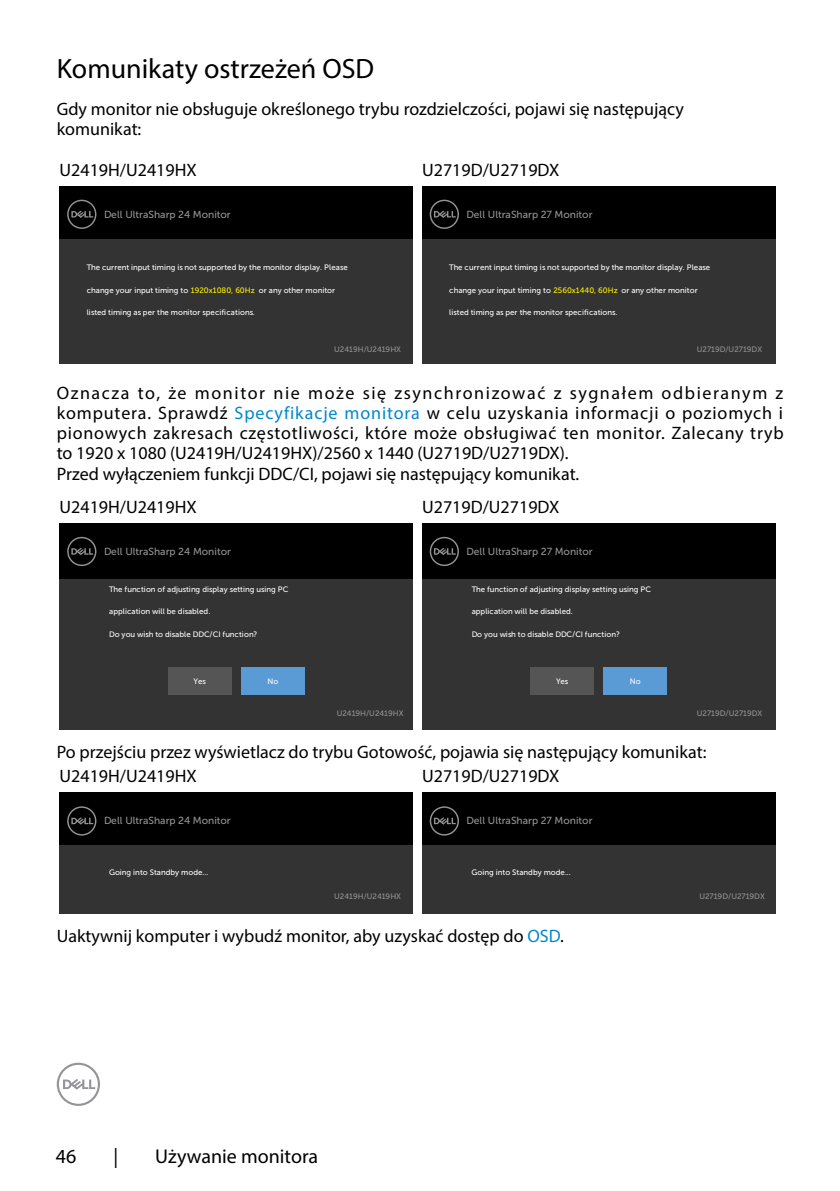
<style>
.page{position:relative;width:840px;height:1191px;background:#fff}
.page>*{position:absolute;margin:0;border:0;box-sizing:border-box;transform-origin:0 0}
.Head3{font:28px "Myriad Pro";color:#000}
.t1{font:20px "Myriad Pro";color:#000}
.Paragraph{font:18px/20px "Myriad Pro";color:#000}
.t2{font:10.2px "Museo Sans For Dell 500";color:#939393}
.t3{font:7.8px "Museo Sans For Dell 500";letter-spacing:.005em;color:#fff}
.t4{font:7.8px "Museo Sans For Dell 500";color:#939393}
.s1{color:#fff200}
.s2{color:#0087cb}
</style>
<div class="page">
<svg style="left:57px;top:1062px;width:43px;height:44px"></svg>
<div style="left:60px;top:186px;width:352px;height:55px;background:#000"></div>
<svg style="left:67px;top:200px;width:29px;height:29px"></svg>
<div style="left:60px;top:239px;width:352px;height:125px;background:#333"></div>
<div style="left:422px;top:186px;width:352px;height:55px;background:#000"></div>
<svg style="left:429px;top:200px;width:29px;height:29px"></svg>
<div style="left:422px;top:239px;width:352px;height:125px;background:#333"></div>
<div style="left:60px;top:578px;width:352px;height:152px;background:#333"></div>
<div style="left:60px;top:523px;width:352px;height:55px;background:#000"></div>
<svg style="left:67px;top:537px;width:29px;height:29px"></svg>
<div style="left:241px;top:667px;width:63px;height:28px;background:#5b9bd5"></div>
<div style="left:168px;top:667px;width:63px;height:28px;background:#555"></div>
<div style="left:422px;top:578px;width:352px;height:152px;background:#333"></div>
<div style="left:422px;top:523px;width:352px;height:55px;background:#000"></div>
<svg style="left:429px;top:537px;width:29px;height:29px"></svg>
<div style="left:603px;top:667px;width:63px;height:28px;background:#5b9bd5"></div>
<div style="left:530px;top:667px;width:63px;height:28px;background:#555"></div>
<div style="left:60px;top:792px;width:352px;height:56px;background:#000"></div>
<svg style="left:67px;top:806px;width:29px;height:29px"></svg>
<div style="left:60px;top:845px;width:352px;height:68px;background:#333"></div>
<div style="left:422px;top:792px;width:352px;height:56px;background:#000"></div>
<svg style="left:429px;top:806px;width:29px;height:29px"></svg>
<div style="left:422px;top:845px;width:352px;height:68px;background:#333"></div>
<p class="Head3" style="left:57px;top:51px;width:319px">Komunikaty ostrzeżeń OSD</p>
<p class="Paragraph" style="left:57px;top:98px;width:628px">Gdy monitor nie obsługuje określonego trybu rozdzielczości, pojawi się następujący komunikat:</p>
<p class="Paragraph" style="left:60px;top:159px;width:139px">U2419H/U2419HX</p>
<p class="Paragraph" style="left:422px;top:159px;width:139px">U2719D/U2719DX</p>
<p class="t2" style="left:104px;top:208px;width:128px">Dell UltraSharp 24 Monitor</p>
<p class="t2" style="left:466px;top:208px;width:127px">Dell UltraSharp 27 Monitor</p>
<p class="t3" style="left:449px;top:263px;width:262px">The current input timing is not supported by the monitor display. Please</p>
<p class="t3" style="left:449px;top:285px;width:250px">change your input timing to <span class="s1">2560x1440, 60Hz</span> or any other monitor</p>
<p class="t3" style="left:449px;top:308px;width:170px">listed timing as per the monitor specifications.</p>
<p class="t4" style="left:696px;top:345px;width:67px">U2719D/U2719DX</p>
<p class="Paragraph" style="left:57px;top:382px;width:728px;text-align:justify">Oznacza to, że monitor nie może się zsynchronizować z sygnałem odbieranym z komputera. Sprawdź <span class="s2">Specyfikacje monitora</span> w celu uzyskania informacji o poziomych i pionowych zakresach częstotliwości, które może obsługiwać ten monitor. Zalecany tryb to 1920 x 1080 (U2419H/U2419HX)/2560 x 1440 (U2719D/U2719DX).</p>
<p class="Paragraph" style="left:57px;top:464px;width:524px">Przed wyłączeniem funkcji DDC/CI, pojawi się następujący komunikat.</p>
<p class="Paragraph" style="left:60px;top:496px;width:139px">U2419H/U2419HX</p>
<p class="Paragraph" style="left:422px;top:496px;width:139px">U2719D/U2719DX</p>
<p class="t2" style="left:104px;top:545px;width:128px">Dell UltraSharp 24 Monitor</p>
<p class="t3" style="left:109px;top:585px;width:181px">The function of adjusting display setting using PC</p>
<p class="t3" style="left:109px;top:607px;width:103px">application will be disabled.</p>
<p class="t3" style="left:109px;top:629px;width:150px">Do you wish to disable DDC/CI function?</p>
<p class="t3" style="left:193px;top:677px;width:14px">Yes</p>
<p class="t3" style="left:267px;top:677px;width:12px">No</p>
<p class="t4" style="left:336px;top:709px;width:68px">U2419H/U2419HX</p>
<p class="t3" style="left:87px;top:263px;width:262px">The current input timing is not supported by the monitor display. Please</p>
<p class="t3" style="left:87px;top:285px;width:250px">change your input timing to <span class="s1">1920x1080, 60Hz</span> or any other monitor</p>
<p class="t3" style="left:87px;top:308px;width:170px">listed timing as per the monitor specifications.</p>
<p class="t4" style="left:334px;top:345px;width:68px">U2419H/U2419HX</p>
<p class="t2" style="left:466px;top:545px;width:128px">Dell UltraSharp 27 Monitor</p>
<p class="t3" style="left:471px;top:585px;width:181px">The function of adjusting display setting using PC</p>
<p class="t3" style="left:471px;top:607px;width:103px">application will be disabled.</p>
<p class="t3" style="left:471px;top:629px;width:150px">Do you wish to disable DDC/CI function?</p>
<p class="t3" style="left:555px;top:677px;width:14px">Yes</p>
<p class="t3" style="left:629px;top:677px;width:12px">No</p>
<p class="t4" style="left:696px;top:709px;width:67px">U2719D/U2719DX</p>
<p class="Paragraph" style="left:57px;top:742px;width:651px">Po przejściu przez wyświetlacz do trybu Gotowość, pojawia się następujący komunikat:</p>
<p class="Paragraph" style="left:60px;top:766px;width:139px">U2419H/U2419HX</p>
<p class="Paragraph" style="left:422px;top:766px;width:139px">U2719D/U2719DX</p>
<p class="t2" style="left:104px;top:815px;width:128px">Dell UltraSharp 24 Monitor</p>
<p class="t2" style="left:466px;top:815px;width:127px">Dell UltraSharp 27 Monitor</p>
<p class="t3" style="left:109px;top:868px;width:101px">Going into Standby mode...</p>
<p class="t4" style="left:334px;top:892px;width:68px">U2419H/U2419HX</p>
<p class="t3" style="left:471px;top:868px;width:101px">Going into Standby mode...</p>
<p class="Paragraph" style="left:57px;top:925px;width:508px">Uaktywnij komputer i wybudź monitor, aby uzyskać dostęp do <span class="s2">OSD</span>.</p>
<p class="t1" style="left:56px;top:1143px;width:22px">46</p>
<p class="t1" style="left:113px;top:1143px;width:6px">|</p>
<p class="t1" style="left:155px;top:1143px;width:164px">Używanie monitora</p>
<p class="t4" style="left:699px;top:892px;width:67px">U2719D/U2719DX</p>
</div>
